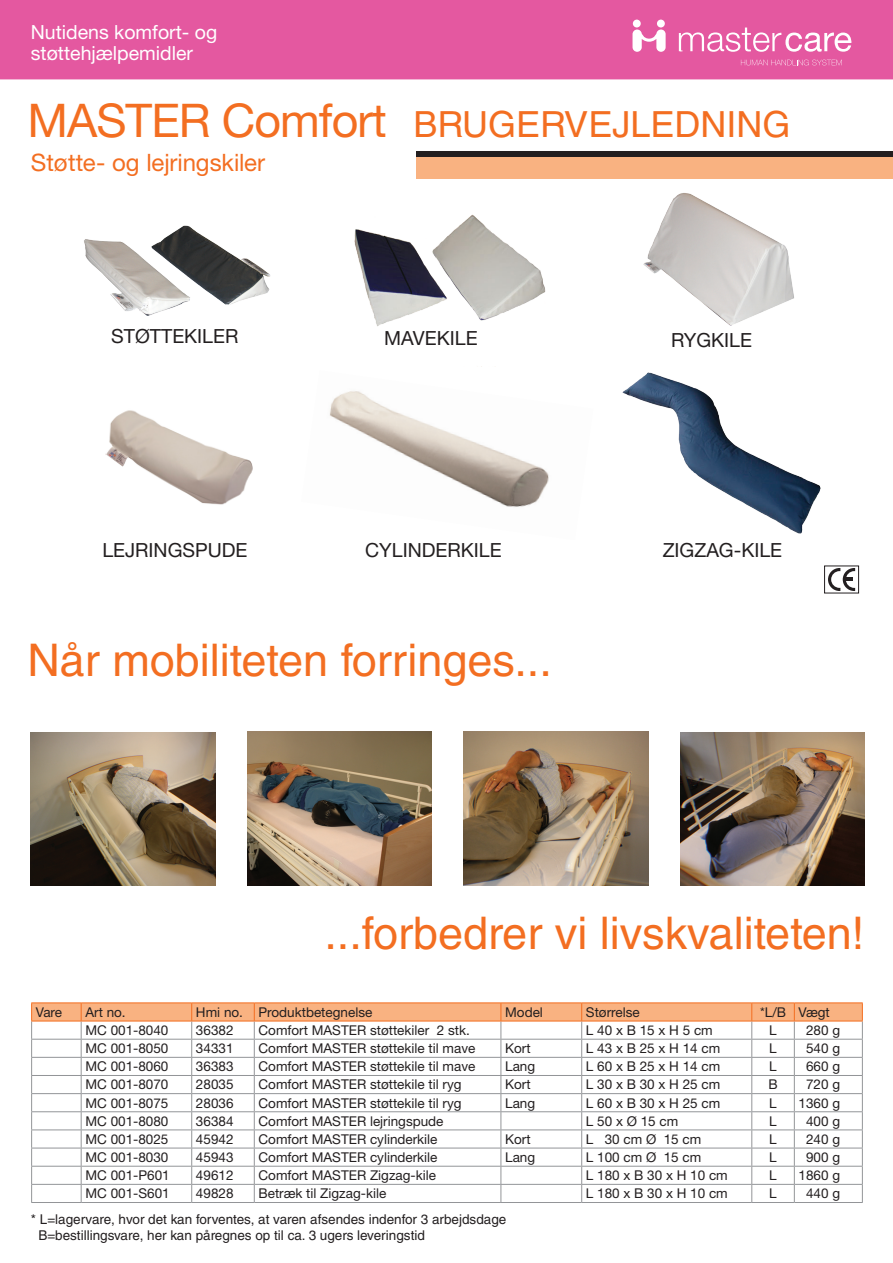
<style>
.page{position:relative;width:893px;height:1263px;background:#fff}
.page>*{position:absolute;margin:0;border:0;box-sizing:border-box;transform-origin:0 0}
.Overskrift_31_pt{font:46.5px "Helvetica Neue LT Std";letter-spacing:-.02em;color:#f36e21}
.t1{font:45px "Helvetica LT Std";color:#f36e21}
.t2{font:36px "Helvetica LT Std";color:#f36e21}
.Underoverskrift{font:24px "Helvetica Neue LT Std";letter-spacing:-.005em;color:#f36e21}
.t3{font:19.5px "Helvetica Neue LT Std";color:#231f20}
.t4{font:19.5px/21px "Helvetica Neue LT Std";color:#fff}
.Tabeltekst{font:13.5px "Helvetica Neue LT Std";color:#231f20}
.t5{font:13.5px/16.2px "Helvetica LT Std";color:#231f20}
</style>
<div class="page">
<div style="left:417px;top:157px;width:476px;height:22px;background:#f9b281"></div>
<div style="left:0;top:0;width:893px;height:79px;background:#e458a0"></div>
<div style="left:417px;top:151px;width:476px;height:6px;background:#231f20"></div>
<svg style="left:828px;top:568px;width:27px;height:23px"></svg>
<div style="left:824px;top:566px;width:35px;height:27px;border:1px solid #231f20"></div>
<svg style="left:632px;top:30px;width:34px;height:22px"></svg>
<div style="left:633px;top:20px;width:8px;height:7px;background:#fff;border-radius:50%"></div>
<div style="left:657px;top:20px;width:8px;height:7px;background:#fff;border-radius:50%"></div>
<svg style="left:679px;top:28px;width:173px;height:24px"></svg>
<svg style="left:741px;top:60px;width:101px;height:5px"></svg>
<img style="left:105px;top:410px;width:148px;height:95px">
<hr style="left:31px;top:1202px;width:50px;height:1px;background:#939598">
<hr style="left:81px;top:1202px;width:111px;height:1px;background:#939598">
<hr style="left:192px;top:1202px;width:62px;height:1px;background:#939598">
<hr style="left:254px;top:1202px;width:247px;height:1px;background:#939598">
<hr style="left:501px;top:1202px;width:81px;height:1px;background:#939598">
<hr style="left:582px;top:1202px;width:170px;height:1px;background:#939598">
<hr style="left:752px;top:1202px;width:42px;height:1px;background:#939598">
<hr style="left:794px;top:1202px;width:69px;height:1px;background:#939598">
<hr style="left:31px;top:1002px;width:50px;height:1px;background:#f36e21">
<hr style="left:81px;top:1002px;width:111px;height:1px;background:#f36e21">
<hr style="left:192px;top:1002px;width:62px;height:1px;background:#f36e21">
<hr style="left:254px;top:1002px;width:247px;height:1px;background:#f36e21">
<hr style="left:501px;top:1002px;width:81px;height:1px;background:#f36e21">
<hr style="left:582px;top:1002px;width:170px;height:1px;background:#f36e21">
<hr style="left:752px;top:1002px;width:42px;height:1px;background:#f36e21">
<hr style="left:794px;top:1002px;width:69px;height:1px;background:#f36e21">
<svg style="left:31px;top:1003px;width:832px;height:199px"></svg>
<hr style="left:31px;top:1093px;width:50px;height:1px;background:#939598">
<hr style="left:81px;top:1093px;width:111px;height:1px;background:#939598">
<hr style="left:192px;top:1093px;width:62px;height:1px;background:#939598">
<hr style="left:254px;top:1093px;width:247px;height:1px;background:#939598">
<hr style="left:501px;top:1093px;width:81px;height:1px;background:#939598">
<hr style="left:582px;top:1093px;width:170px;height:1px;background:#939598">
<hr style="left:752px;top:1093px;width:42px;height:1px;background:#939598">
<hr style="left:794px;top:1093px;width:69px;height:1px;background:#939598">
<img style="left:31px;top:733px;width:184px;height:152px">
<img style="left:247px;top:731px;width:184px;height:154px">
<img style="left:329px;top:391px;width:220px;height:116px">
<img style="left:622px;top:372px;width:199px;height:162px">
<img style="left:643px;top:193px;width:151px;height:133px">
<img style="left:354px;top:214px;width:192px;height:112px">
<img style="left:84px;top:225px;width:187px;height:91px">
<img style="left:680px;top:733px;width:184px;height:153px">
<img style="left:464px;top:731px;width:184px;height:154px">
<h3 class="t4" style="left:31px;top:21px;width:188px">Nutidens komfort- og støttehjælpemidler</h3>
<p class="Overskrift_31_pt" style="left:28px;top:92px;width:361px">MASTER Comfort</p>
<p class="Underoverskrift" style="left:31px;top:148px;width:236px">Støtte- og lejringskiler</p>
<h3 class="t2" style="left:414px;top:104px;width:378px">BRUGERVEJLEDNING</h3>
<p class="t3" style="left:111px;top:325px;width:129px">STØTTEKILER</p>
<p class="t3" style="left:384px;top:327px;width:95px">MAVEKILE</p>
<p class="t3" style="left:671px;top:328px;width:82px">RYGKILE</p>
<p class="t3" style="left:102px;top:538px;width:147px">LEJRINGSPUDE</p>
<p class="t3" style="left:365px;top:538px;width:138px">CYLINDERKILE</p>
<p class="t3" style="left:663px;top:538px;width:121px">ZIGZAG-KILE</p>
<p class="t1" style="left:27px;top:634px;width:526px">Når mobiliteten forringes...</p>
<h2 class="t1" style="left:324px;top:907px;width:541px">...forbedrer vi livskvaliteten!</h2>
<p class="Tabeltekst" style="left:36px;top:1004px;width:28px">Vare</p>
<p class="Tabeltekst" style="left:85px;top:1004px;width:42px">Art no.</p>
<p class="Tabeltekst" style="left:196px;top:1004px;width:49px">Hmi no.</p>
<p class="Tabeltekst" style="left:259px;top:1004px;width:115px">Produktbetegnelse</p>
<p class="Tabeltekst" style="left:505px;top:1004px;width:39px">Model</p>
<p class="Tabeltekst" style="left:586px;top:1004px;width:55px">Størrelse</p>
<p class="Tabeltekst" style="left:760px;top:1004px;width:28px">*L/B</p>
<p class="Tabeltekst" style="left:799px;top:1004px;width:33px">Vægt</p>
<p class="Tabeltekst" style="left:85px;top:1022px;width:85px">MC 001-8040</p>
<p class="Tabeltekst" style="left:196px;top:1022px;width:39px">36382</p>
<p class="Tabeltekst" style="left:259px;top:1022px;width:213px">Comfort MASTER støttekiler 2 stk.</p>
<p class="Tabeltekst" style="left:586px;top:1022px;width:128px">L 40 x B 15 x H 5 cm</p>
<p class="Tabeltekst" style="left:769px;top:1022px;width:9px">L</p>
<p class="Tabeltekst" style="left:806px;top:1022px;width:36px">280 g</p>
<p class="Tabeltekst" style="left:85px;top:1040px;width:85px">MC 001-8050</p>
<p class="Tabeltekst" style="left:196px;top:1040px;width:39px">34331</p>
<p class="Tabeltekst" style="left:259px;top:1040px;width:218px">Comfort MASTER støttekile til mave</p>
<p class="Tabeltekst" style="left:505px;top:1040px;width:27px">Kort</p>
<p class="Tabeltekst" style="left:586px;top:1040px;width:136px">L 43 x B 25 x H 14 cm</p>
<p class="Tabeltekst" style="left:769px;top:1040px;width:9px">L</p>
<p class="Tabeltekst" style="left:806px;top:1040px;width:36px">540 g</p>
<p class="Tabeltekst" style="left:85px;top:1058px;width:85px">MC 001-8060</p>
<p class="Tabeltekst" style="left:196px;top:1058px;width:39px">36383</p>
<p class="Tabeltekst" style="left:259px;top:1058px;width:218px">Comfort MASTER støttekile til mave</p>
<p class="Tabeltekst" style="left:505px;top:1058px;width:32px">Lang</p>
<p class="Tabeltekst" style="left:586px;top:1058px;width:136px">L 60 x B 25 x H 14 cm</p>
<p class="Tabeltekst" style="left:769px;top:1058px;width:9px">L</p>
<p class="Tabeltekst" style="left:806px;top:1058px;width:36px">660 g</p>
<p class="Tabeltekst" style="left:85px;top:1076px;width:85px">MC 001-8070</p>
<p class="Tabeltekst" style="left:196px;top:1076px;width:39px">28035</p>
<p class="Tabeltekst" style="left:259px;top:1076px;width:205px">Comfort MASTER støttekile til ryg</p>
<p class="Tabeltekst" style="left:505px;top:1076px;width:27px">Kort</p>
<p class="Tabeltekst" style="left:586px;top:1076px;width:136px">L 30 x B 30 x H 25 cm</p>
<p class="Tabeltekst" style="left:768px;top:1076px;width:11px">B</p>
<p class="Tabeltekst" style="left:806px;top:1076px;width:36px">720 g</p>
<p class="Tabeltekst" style="left:85px;top:1095px;width:85px">MC 001-8075</p>
<p class="Tabeltekst" style="left:196px;top:1095px;width:39px">28036</p>
<p class="Tabeltekst" style="left:259px;top:1095px;width:205px">Comfort MASTER støttekile til ryg</p>
<p class="Tabeltekst" style="left:505px;top:1095px;width:32px">Lang</p>
<p class="Tabeltekst" style="left:586px;top:1095px;width:136px">L 60 x B 30 x H 25 cm</p>
<p class="Tabeltekst" style="left:769px;top:1095px;width:9px">L</p>
<p class="Tabeltekst" style="left:799px;top:1095px;width:43px">1360 g</p>
<p class="Tabeltekst" style="left:85px;top:1113px;width:85px">MC 001-8080</p>
<p class="Tabeltekst" style="left:196px;top:1113px;width:39px">36384</p>
<p class="Tabeltekst" style="left:259px;top:1113px;width:187px">Comfort MASTER lejringspude</p>
<p class="Tabeltekst" style="left:586px;top:1113px;width:94px">L 50 x Ø 15 cm</p>
<p class="Tabeltekst" style="left:769px;top:1113px;width:9px">L</p>
<p class="Tabeltekst" style="left:806px;top:1113px;width:36px">400 g</p>
<p class="Tabeltekst" style="left:85px;top:1131px;width:85px">MC 001-8025</p>
<p class="Tabeltekst" style="left:196px;top:1131px;width:39px">45942</p>
<p class="Tabeltekst" style="left:259px;top:1131px;width:181px">Comfort MASTER cylinderkile</p>
<p class="Tabeltekst" style="left:505px;top:1131px;width:27px">Kort</p>
<p class="Tabeltekst" style="left:586px;top:1131px;width:117px">L 30 cm Ø 15 cm</p>
<p class="Tabeltekst" style="left:769px;top:1131px;width:9px">L</p>
<p class="Tabeltekst" style="left:806px;top:1131px;width:36px">240 g</p>
<p class="Tabeltekst" style="left:85px;top:1149px;width:85px">MC 001-8030</p>
<p class="Tabeltekst" style="left:196px;top:1149px;width:39px">45943</p>
<p class="Tabeltekst" style="left:259px;top:1149px;width:181px">Comfort MASTER cylinderkile</p>
<p class="Tabeltekst" style="left:505px;top:1149px;width:32px">Lang</p>
<p class="Tabeltekst" style="left:586px;top:1149px;width:117px">L 100 cm Ø 15 cm</p>
<p class="Tabeltekst" style="left:769px;top:1149px;width:9px">L</p>
<p class="Tabeltekst" style="left:806px;top:1149px;width:36px">900 g</p>
<p class="Tabeltekst" style="left:85px;top:1167px;width:86px">MC 001-P601</p>
<p class="Tabeltekst" style="left:196px;top:1167px;width:39px">49612</p>
<p class="Tabeltekst" style="left:259px;top:1167px;width:179px">Comfort MASTER Zigzag-kile</p>
<p class="Tabeltekst" style="left:586px;top:1167px;width:143px">L 180 x B 30 x H 10 cm</p>
<p class="Tabeltekst" style="left:769px;top:1167px;width:9px">L</p>
<p class="Tabeltekst" style="left:799px;top:1167px;width:43px">1860 g</p>
<p class="Tabeltekst" style="left:85px;top:1185px;width:86px">MC 001-S601</p>
<p class="Tabeltekst" style="left:196px;top:1185px;width:39px">49828</p>
<p class="Tabeltekst" style="left:259px;top:1185px;width:129px">Betræk til Zigzag-kile</p>
<p class="Tabeltekst" style="left:586px;top:1185px;width:143px">L 180 x B 30 x H 10 cm</p>
<p class="Tabeltekst" style="left:769px;top:1185px;width:9px">L</p>
<p class="Tabeltekst" style="left:806px;top:1185px;width:36px">440 g</p>
<p class="t5" style="left:38px;top:1211px;width:470px;text-indent:-8px">* L=lagervare, hvor det kan forventes, at varen afsendes indenfor 3 arbejdsdage<br>B=bestillingsvare, her kan påregnes op til ca. 3 ugers leveringstid</p>
</div>
